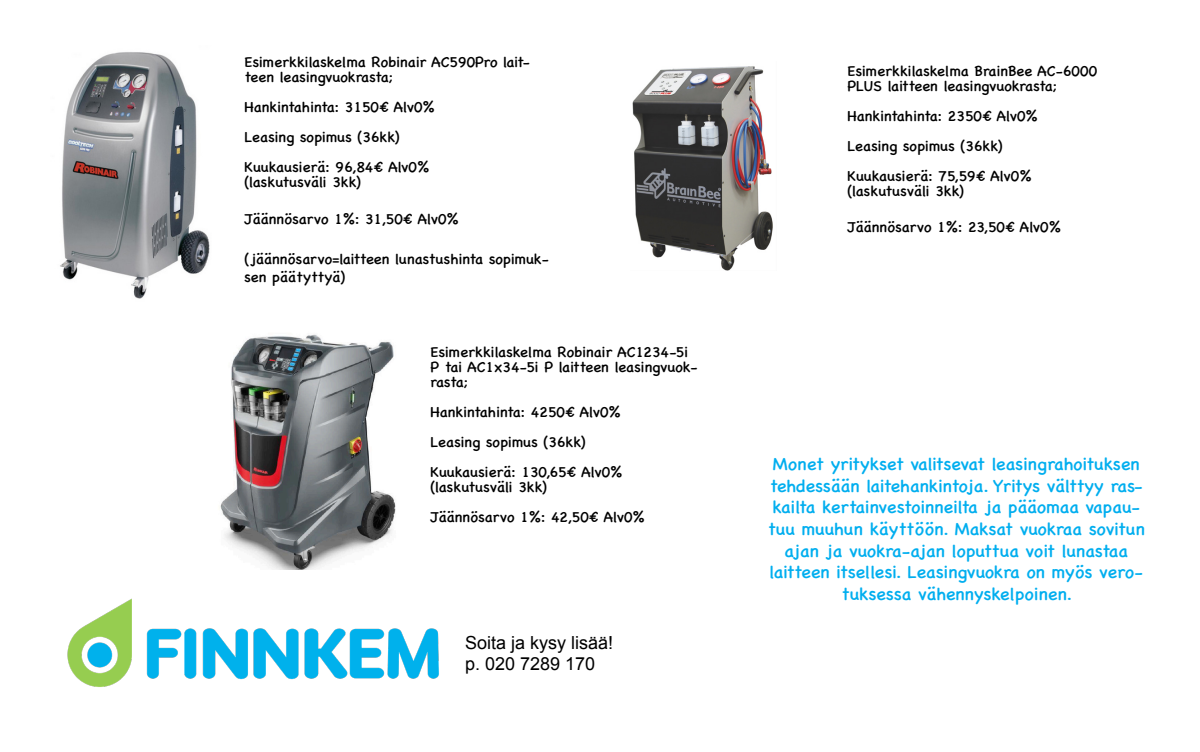
<style>
.page{position:relative;width:1200px;height:752px;background:#fff}
.page>*{position:absolute;margin:0;border:0;box-sizing:border-box;transform-origin:0 0}
.t1{font:18px/21.6px "Chalkboard SE";color:#00aeef;text-align:center}
.t2{font:18px "Arial";color:#000}
.t3{font:15px/15px "Chalkboard SE";color:#000}
</style>
<div class="page">
<img style="left:60px;top:52px;width:150px;height:247px">
<img style="left:632px;top:66px;width:141px;height:204px">
<img style="left:67px;top:598px;width:372px;height:89px">
<img style="left:220px;top:334px;width:176px;height:235px">
<p class="t3" style="left:244px;top:54px;width:287px">Esimerkkilaskelma Robinair AC590Pro lait&shy;teen leasingvuokrasta;</p>
<p class="t3" style="left:244px;top:99px;width:192px">Hankintahinta: 3150€ Alv0%</p>
<p class="t3" style="left:244px;top:129px;width:156px">Leasing sopimus (36kk)</p>
<p class="t3" style="left:244px;top:159px;width:186px">Kuukausierä: 96,84€ Alv0%</p>
<p class="t3" style="left:244px;top:174px;width:118px">(laskutusväli 3kk)</p>
<p class="t3" style="left:244px;top:210px;width:216px">Jäännösarvo 1%: 31,50€ Alv0%</p>
<p class="t3" style="left:244px;top:248px;width:306px;line-height:18px">(jäännösarvo=laitteen lunastushinta sopimuk&shy;sen päätyttyä)</p>
<p class="t3" style="left:430px;top:344px;width:269px">Esimerkkilaskelma Robinair AC1234-5i<br>P tai AC1x34-5i P laitteen leasingvuok&shy;rasta;</p>
<p class="t3" style="left:430px;top:404px;width:192px">Hankintahinta: 4250€ Alv0%</p>
<p class="t3" style="left:430px;top:434px;width:156px">Leasing sopimus (36kk)</p>
<p class="t3" style="left:430px;top:464px;width:193px">Kuukausierä: 130,65€ Alv0%</p>
<p class="t3" style="left:430px;top:479px;width:118px">(laskutusväli 3kk)</p>
<p class="t3" style="left:430px;top:509px;width:216px">Jäännösarvo 1%: 42,50€ Alv0%</p>
<p class="t2" style="left:465px;top:630px;width:150px">Soita ja kysy lisää!</p>
<p class="t2" style="left:465px;top:652px;width:132px">p. 020 7289 170</p>
<p class="t3" style="left:848px;top:62px;width:251px">Esimerkkilaskelma BrainBee AC-6000<br>PLUS laitteen leasingvuokrasta;</p>
<p class="t3" style="left:848px;top:107px;width:192px">Hankintahinta: 2350€ Alv0%</p>
<p class="t3" style="left:848px;top:137px;width:156px">Leasing sopimus (36kk)</p>
<p class="t3" style="left:848px;top:167px;width:185px">Kuukausierä: 75,59€ Alv0%</p>
<p class="t3" style="left:848px;top:182px;width:118px">(laskutusväli 3kk)</p>
<p class="t3" style="left:848px;top:219px;width:215px">Jäännösarvo 1%: 23,50€ Alv0%</p>
<p class="t1" style="left:768px;top:452px;width:379px">Monet yritykset valitsevat leasingrahoituksen tehdessään laitehankintoja. Yritys välttyy ras&shy;kailta kertainvestoinneilta ja pääomaa vapau&shy;tuu muuhun käyttöön. Maksat vuokraa sovitun ajan ja vuokra-ajan loputtua voit lunastaa laitteen itsellesi. Leasingvuokra on myös vero&shy;tuksessa vähennyskelpoinen.</p>
</div>
